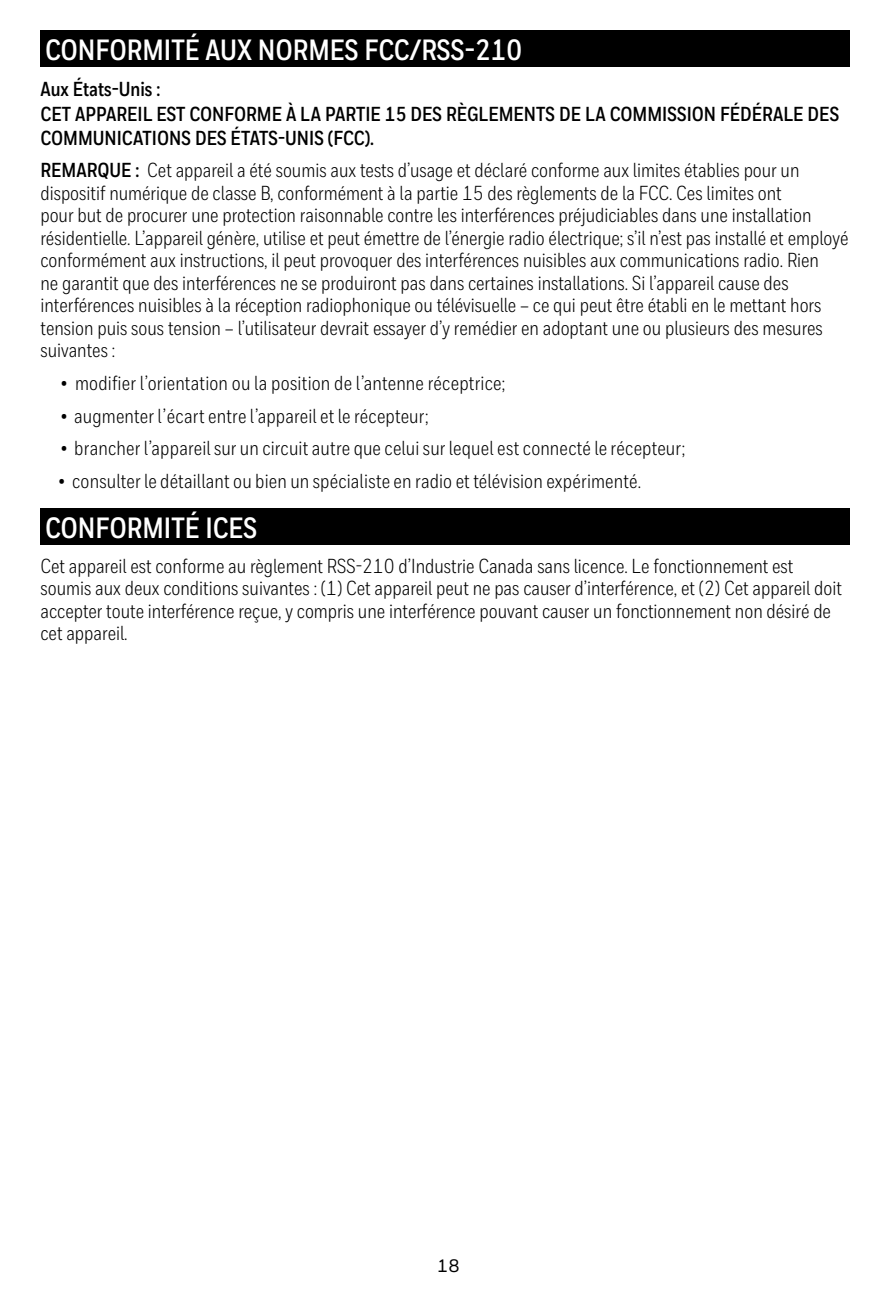
<style>
.page{position:relative;width:891px;height:1296px;background:#fff}
.page>*{position:absolute;margin:0;border:0;box-sizing:border-box;transform-origin:0 0}
.t1{font:700 29.25px "Honeywell Cond";color:#fff}
.t2{font:20.25px/22.5px "Honeywell Cond";color:#000}
.t3{font:700 20.25px/24.3px "Honeywell Cond";color:#000}
.t4{font:500 18px "Honeywell Sans";color:#000}
.s1{font-weight:700}
</style>
<div class="page">
<div style="left:40px;top:31px;width:810px;height:36px;background:#000"></div>
<div style="left:40px;top:509px;width:810px;height:36px;background:#000"></div>
<h1 class="t1" style="left:45px;top:32px;width:478px">CONFORMITÉ AUX NORMES FCC/RSS-210</h1>
<p class="t3" style="left:40px;top:78px;width:800px">Aux États-Unis :<br>CET APPAREIL EST CONFORME À LA PARTIE 15 DES RÈGLEMENTS DE LA COMMISSION FÉDÉRALE DES<br>COMMUNICATIONS DES ÉTATS-UNIS (FCC).</p>
<p class="t2" style="left:40px;top:159px;width:809px"><span class="s1">REMARQUE :</span> Cet appareil a été soumis aux tests d’usage et déclaré conforme aux limites établies pour un dispositif numérique de classe B, conformément à la partie 15 des règlements de la FCC. Ces limites ont<br>pour but de procurer une protection raisonnable contre les interférences préjudiciables dans une installation résidentielle. L’appareil génère, utilise et peut émettre de l’énergie radio électrique; s’il n’est pas installé et employé conformément aux instructions, il peut provoquer des interférences nuisibles aux communications radio. Rien<br>ne garantit que des interférences ne se produiront pas dans certaines installations. Si l’appareil cause des interférences nuisibles à la réception radiophonique ou télévisuelle – ce qui peut être établi en le mettant hors tension puis sous tension – l’utilisateur devrait essayer d’y remédier en adoptant une ou plusieurs des mesures suivantes :</p>
<p class="t2" style="left:61px;top:372px;width:446px">• modifier l’orientation ou la position de l’antenne réceptrice;</p>
<p class="t2" style="left:61px;top:405px;width:369px">• augmenter l’écart entre l’appareil et le récepteur;</p>
<p class="t2" style="left:61px;top:437px;width:626px">• brancher l’appareil sur un circuit autre que celui sur lequel est connecté le récepteur;</p>
<p class="t2" style="left:59px;top:470px;width:584px">• consulter le détaillant ou bien un spécialiste en radio et télévision expérimenté.</p>
<h1 class="t1" style="left:45px;top:510px;width:214px">CONFORMITÉ ICES</h1>
<p class="t2" style="left:40px;top:555px;width:803px">Cet appareil est conforme au règlement RSS-210 d’Industrie Canada sans licence. Le fonctionnement est soumis aux deux conditions suivantes : (1) Cet appareil peut ne pas causer d’interférence, et (2) Cet appareil doit accepter toute interférence reçue, y compris une interférence pouvant causer un fonctionnement non désiré de cet appareil.</p>
<p class="t4" style="left:437px;top:1255px;width:24px">18</p>
</div>
